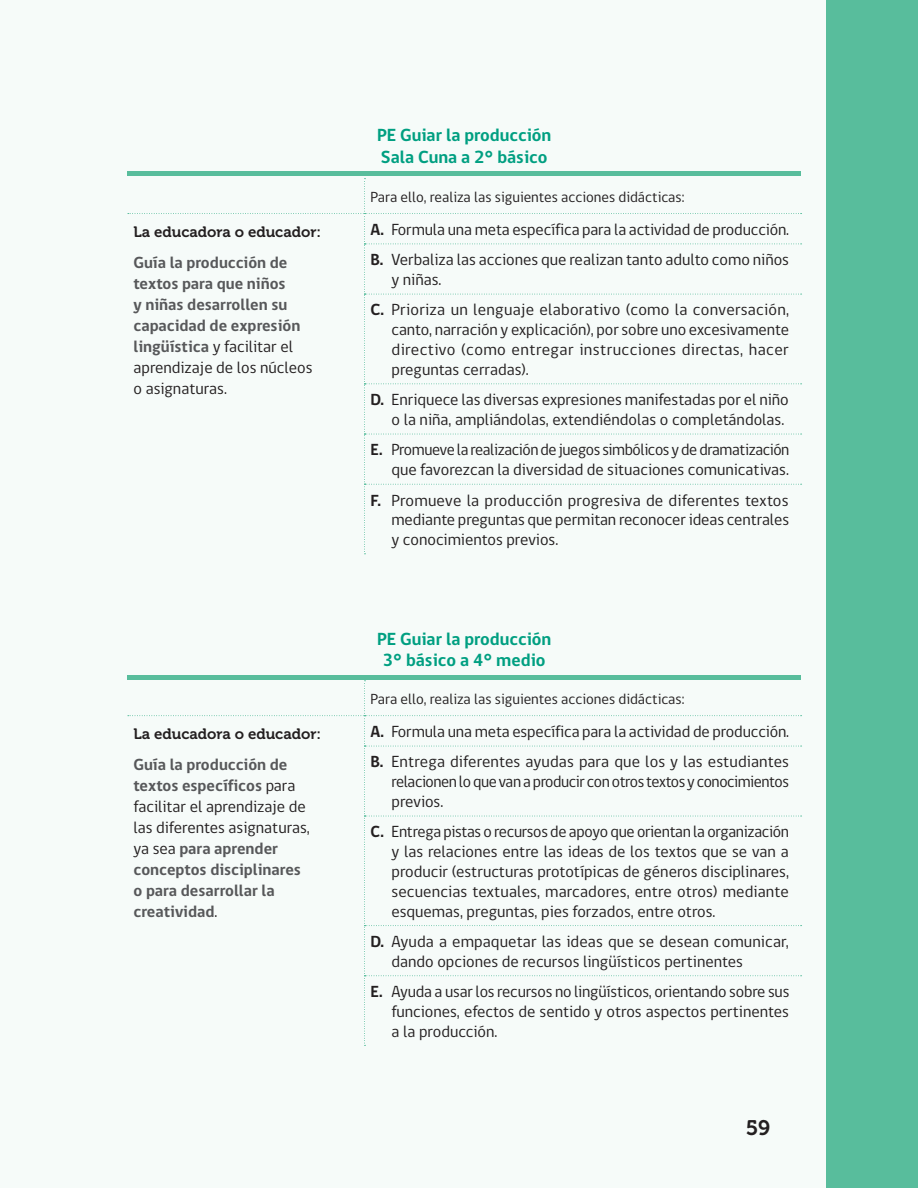
<style>
.page{position:relative;width:918px;height:1188px;background:#fff}
.page>*{position:absolute;margin:0;border:0;box-sizing:border-box;transform-origin:0 0}
.t1{font:21px "Museo 700";color:#231f20}
.texto{font:700 18px "gob CL";color:#009f81}
.titulo_1{font:16.5px/19.8px "gob CL";color:#231f20;text-align:justify}
.titulo_1-2{font:700 16.5px/21px "gob CL";color:#57585a}
.titulo_1-3{font:16.5px/19.8px "gob CL";letter-spacing:-.025em;color:#231f20;text-align:right}
.titulo_1-4{font:15px "gob CL";color:#231f20}
.titulo_1-5{font:15px "Museo 700";color:#231f20}
.s1{font-weight:400;color:#231f20}
.s2{font-weight:700}
</style>
<div class="page">
<div style="left:0;top:0;width:860px;height:1188px;background:#f6fbf9"></div>
<hr style="left:128px;top:172px;width:673px;height:4px;background:#58bd9c">
<div style="left:128px;top:675px;width:673px;height:5px;background:#58bd9c"></div>
<div style="left:826px;top:0;width:92px;height:1188px;background:#58bd9c"></div>
<svg style="left:127px;top:178px;width:675px;height:376px"></svg>
<svg style="left:128px;top:680px;width:674px;height:366px"></svg>
<p class="titulo_1-5" style="left:134px;top:223px;width:189px">La educadora o educador:</p>
<p class="titulo_1-2" style="left:134px;top:253px;width:181px">Guía la producción de textos para que niños<br>y niñas desarrollen su capacidad de expresión lingüística <span class="s1">y facilitar el aprendizaje de los núcleos o asignaturas.</span></p>
<p class="titulo_1-5" style="left:134px;top:725px;width:189px">La educadora o educador:</p>
<p class="titulo_1-2" style="left:134px;top:755px;width:178px">Guía la producción de textos específicos <span class="s1">para facilitar el aprendizaje de las diferentes asignaturas, ya sea</span> para aprender conceptos disciplinares o para desarrollar la creatividad<span class="s1">.</span></p>
<p class="texto" style="left:377px;top:123px;width:176px">PE Guiar la producción</p>
<p class="texto" style="left:381px;top:144px;width:168px">Sala Cuna a 2° básico</p>
<p class="titulo_1-4" style="left:370px;top:186px;width:315px">Para ello, realiza las siguientes acciones didácticas:</p>
<p class="titulo_1" style="left:370px;top:220px;width:420px"><span class="s2">A.</span> Formula una meta específica para la actividad de producción.</p>
<p class="titulo_1" style="left:392px;top:250px;width:399px;text-indent:-21px"><span class="s2">B.</span> Verbaliza las acciones que realizan tanto adulto como niños y niñas.</p>
<p class="titulo_1" style="left:392px;top:300px;width:399px;text-indent:-21px"><span class="s2">C.</span> Prioriza un lenguaje elaborativo (como la conversación, canto, narración y explicación), por sobre uno excesivamente directivo (como entregar instrucciones directas, hacer preguntas cerradas).</p>
<p class="titulo_1" style="left:370px;top:390px;width:420px;text-align:right"><span class="s2">D.</span> Enriquece las diversas expresiones manifestadas por el niño o la niña, ampliándolas, extendiéndolas o completándolas.</p>
<p class="titulo_1-3" style="left:370px;top:440px;width:420px"><span class="s2">E.</span> Promueve la realización de juegos simbólicos y de dramatización que favorezcan la diversidad de situaciones comunicativas.</p>
<p class="titulo_1" style="left:392px;top:491px;width:399px;text-indent:-21px"><span class="s2">F.</span> Promueve la producción progresiva de diferentes textos mediante preguntas que permitan reconocer ideas centrales y conocimientos previos.</p>
<p class="texto" style="left:377px;top:626px;width:176px">PE Guiar la producción</p>
<p class="texto" style="left:383px;top:648px;width:164px">3° básico a 4° medio</p>
<p class="titulo_1-4" style="left:370px;top:688px;width:315px">Para ello, realiza las siguientes acciones didácticas:</p>
<p class="titulo_1" style="left:370px;top:722px;width:420px"><span class="s2">A.</span> Formula una meta específica para la actividad de producción.</p>
<p class="titulo_1" style="left:392px;top:752px;width:399px;text-indent:-21px"><span class="s2">B.</span> Entrega diferentes ayudas para que los y las estudiantes relacionen lo que van a producir con otros textos y conocimientos previos.</p>
<p class="titulo_1" style="left:392px;top:822px;width:399px;text-indent:-21px"><span class="s2">C.</span> Entrega pistas o recursos de apoyo que orientan la organización y las relaciones entre las ideas de los textos que se van a producir (estructuras prototípicas de géneros disciplinares, secuencias textuales, marcadores, entre otros) mediante esquemas, preguntas, pies forzados, entre otros.</p>
<p class="titulo_1" style="left:392px;top:932px;width:399px;text-indent:-21px"><span class="s2">D.</span> Ayuda a empaquetar las ideas que se desean comunicar, dando opciones de recursos lingüísticos pertinentes</p>
<p class="titulo_1" style="left:392px;top:982px;width:399px;text-indent:-21px"><span class="s2">E.</span> Ayuda a usar los recursos no lingüísticos, orientando sobre sus funciones, efectos de sentido y otros aspectos pertinentes a la producción.</p>
<p class="t1" style="left:746px;top:1116px;width:26px">59</p>
</div>
